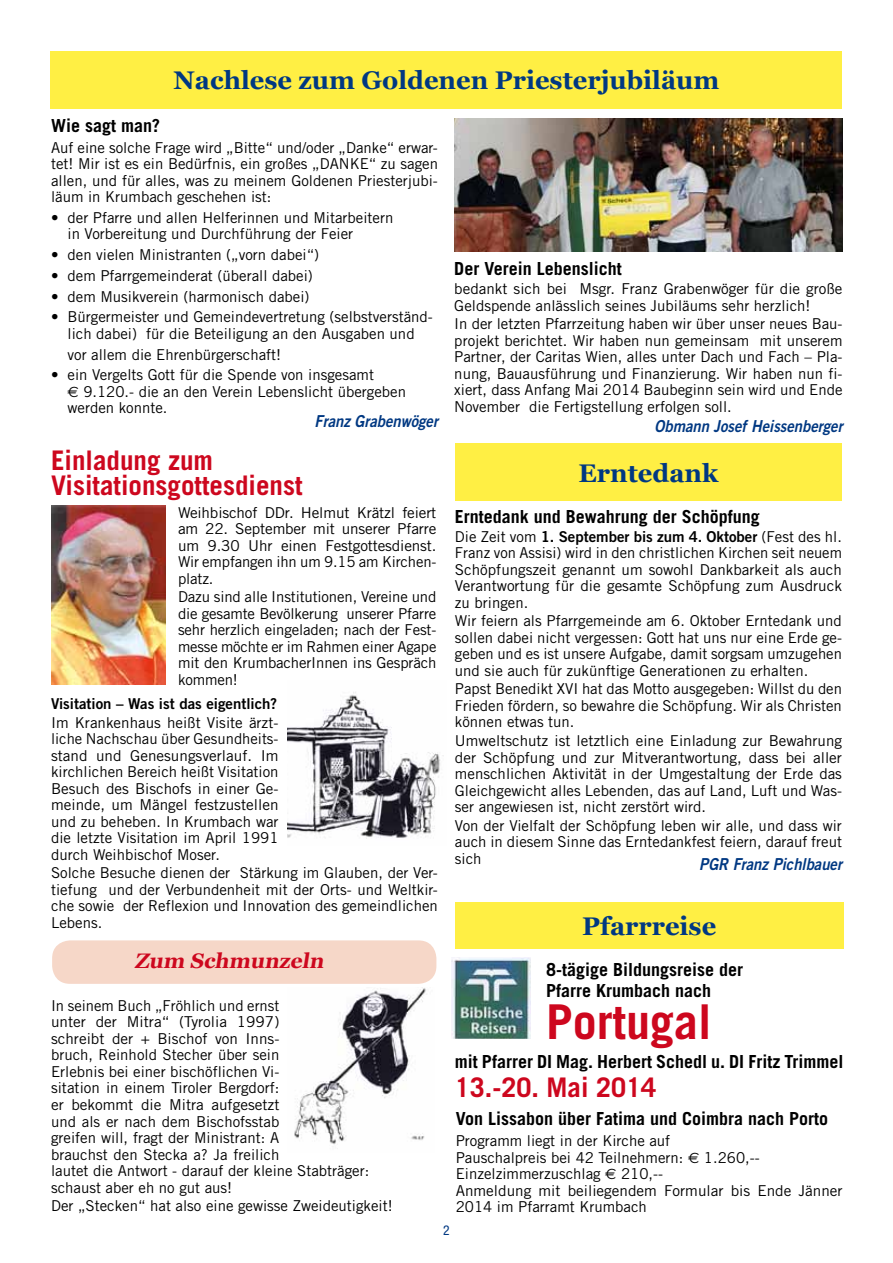
<style>
.page{position:relative;width:893px;height:1263px;background:#fff}
.page>*{position:absolute;margin:0;border:0;box-sizing:border-box;transform-origin:0 0}
.t1{font:700 48px "Trade Gothic";color:#cd071e}
.t2{font:700 27px/25.2px "Trade Gothic";color:#cd071e}
.t3{font:700 25.5px "Georgia";color:#003882}
.t4{font:condensed 24.15px "Avant Garde";color:#000}
.t5{font:italic 700 21px "Georgia";color:#cd071e}
.t6{font:condensed 18.75px/20.4px "Avant Garde";letter-spacing:.01em;color:#000}
.t7{font:700 18px/20.7px "Trade Gothic";color:#000}
.t8{font:italic 16.5px "Trade Gothic Bold Two";color:#003882;scale:.9 1}
.t9{font:15px/16.5px "Trade Gothic";color:#000;text-align:justify}
.t10{font:15px "Trade Gothic Bold Two";color:#000}
.t11{font:condensed 13.5px "Helvetica Neue LT Std";color:#003882}
.s1{font-family:"Euro Sans"}
.s2{font-family:"Trade Gothic"}
</style>
<div class="page">
<div style="left:52px;top:940px;width:384px;height:44px;background:#f6d7c8;border-radius:18px"></div>
<div style="left:51px;top:51px;width:791px;height:57px;background:#ffef44"></div>
<div style="left:455px;top:443px;width:387px;height:58px;background:#ffef44"></div>
<img style="left:454px;top:118px;width:389px;height:134px">
<img style="left:51px;top:506px;width:114px;height:179px">
<img style="left:287px;top:692px;width:157px;height:147px">
<img style="left:452px;top:958px;width:79px;height:81px">
<div style="left:455px;top:902px;width:388px;height:47px;background:#ffef44"></div>
<img style="left:294px;top:987px;width:132px;height:158px">
<h3 class="t3" style="left:174px;top:64px;width:547px">Nachlese zum Goldenen Priesterjubiläum</h3>
<p class="t7" style="left:51px;top:115px;width:110px">Wie sagt man?</p>
<p class="t9" style="left:51px;top:139px;width:388px">Auf eine solche Frage wird „Bitte“ und/oder „Danke“ erwar&shy;tet! Mir ist es ein Bedürfnis, ein großes „DANKE“ zu sagen allen, und für alles, was zu meinem Goldenen Priesterjubi&shy;läum in Krumbach geschehen ist:</p>
<p class="t9" style="left:68px;top:209px;width:327px;text-indent:-16px">• der Pfarre und allen Helferinnen und Mitarbeitern in Vorbereitung und Durchführung der Feier</p>
<p class="t9" style="left:51px;top:246px;width:270px">• den vielen Ministranten („vorn dabei“)</p>
<p class="t9" style="left:51px;top:267px;width:263px">• dem Pfarrgemeinderat (überall dabei)</p>
<p class="t9" style="left:51px;top:288px;width:260px">• dem Musikverein (harmonisch dabei)</p>
<p class="t9" style="left:51px;top:309px;width:383px;text-align:center">• Bürgermeister und Gemeindevertretung (selbstverständ&shy;lich dabei) für die Beteiligung an den Ausgaben und</p>
<p class="t9" style="left:68px;top:346px;width:215px">vor allem die Ehrenbürgerschaft!</p>
<p class="t9" style="left:68px;top:367px;width:340px;text-align:left;text-indent:-16px">• ein Vergelts Gott für die Spende von insgesamt<br><span class="s1">€</span> 9.120.- die an den Verein Lebenslicht übergeben werden konnte.</p>
<p class="t8" style="left:315px;top:411px;width:139px">Franz Grabenwöger</p>
<h2 class="t2" style="left:51px;top:447px;width:253px">Einladung zum<br>Visitationsgottesdienst</h2>
<p class="t7" style="left:454px;top:258px;width:169px">Der Verein Lebenslicht</p>
<p class="t9" style="left:454px;top:280px;width:390px">bedankt sich bei Msgr. Franz Grabenwöger für die große<br>Geldspende anlässlich seines Jubiläums sehr herzlich!</p>
<p class="t9" style="left:454px;top:315px;width:390px">In der letzten Pfarrzeitung haben wir über unser neues Bau&shy;projekt berichtet. Wir haben nun gemeinsam mit unserem Partner, der Caritas Wien, alles unter Dach und Fach – Pla&shy;nung, Bauausführung und Finanzierung. Wir haben nun fi&shy;xiert, dass Anfang Mai 2014 Baubeginn sein wird und Ende November die Fertigstellung erfolgen soll.</p>
<p class="t8" style="left:654px;top:415px;width:210px">Obmann Josef Heissenberger</p>
<p class="t6" style="left:473px;top:285px;width:316px">• den vielen Ministranten ("vorn dabei")</p>
<p class="t6" style="left:473px;top:306px;width:314px">• dem Pfarrgemeinderat (überall dabei)</p>
<p class="t6" style="left:473px;top:326px;width:314px">• dem Musikverein (harmonisch dabei)</p>
<p class="t6" style="left:504px;top:347px;width:391px;text-indent:-31px">• Bürgermeister und Gemeindevertretung (selbstverstä vor allem die Ehrenbürgerschaft!</p>
<p class="t6" style="left:473px;top:388px;width:422px">• ein Vergelts Gott für die Spende von insgesamt 9.</p>
<h3 class="t3" style="left:579px;top:456px;width:141px">Erntedank</h3>
<p class="t9" style="left:178px;top:504px;width:260px">Weihbischof DDr. Helmut Krätzl feiert am 22. September mit unserer Pfarre um 9.30 Uhr einen Festgottesdienst.<br>Wir empfangen ihn um 9.15 am Kirchen&shy;platz.</p>
<p class="t9" style="left:178px;top:588px;width:260px">Dazu sind alle Institutionen, Vereine und die gesamte Bevölkerung unserer Pfarre sehr herzlich eingeladen; nach der Fest&shy;messe möchte er im Rahmen einer Agape mit den KrumbacherInnen ins Gespräch kommen!</p>
<p class="t7" style="left:455px;top:506px;width:307px">Erntedank und Bewahrung der Schöpfung</p>
<p class="t10" style="left:455px;top:527px;width:389px"><span class="s2">Die Zeit vom</span> 1. September bis zum 4. Oktober <span class="s2">(Fest des hl.</span></p>
<p class="t9" style="left:455px;top:544px;width:389px">Franz von Assisi) wird in den christlichen Kirchen seit neuem Schöpfungszeit genannt um sowohl Dankbarkeit als auch Verantwortung für die gesamte Schöpfung zum Ausdruck zu bringen.</p>
<p class="t9" style="left:455px;top:612px;width:389px">Wir feiern als Pfarrgemeinde am 6. Oktober Erntedank und sollen dabei nicht vergessen: Gott hat uns nur eine Erde ge&shy;geben und es ist unsere Aufgabe, damit sorgsam umzugehen und sie auch für zukünftige Generationen zu erhalten.</p>
<p class="t9" style="left:455px;top:681px;width:389px">Papst Benedikt XVI hat das Motto ausgegeben: Willst du den Frieden fördern, so bewahre die Schöpfung. Wir als Christen können etwas tun.</p>
<p class="t9" style="left:455px;top:732px;width:389px">Umweltschutz ist letztlich eine Einladung zur Bewahrung der Schöpfung und zur Mitverantwortung, dass bei aller menschlichen Aktivität in der Umgestaltung der Erde das Gleichgewicht alles Lebenden, das auf Land, Luft und Was&shy;ser angewiesen ist, nicht zerstört wird.</p>
<p class="t9" style="left:455px;top:817px;width:389px">Von der Vielfalt der Schöpfung leben wir alle, und dass wir auch in diesem Sinne das Erntedankfest feiern, darauf freut sich</p>
<h3 class="t4" style="left:442px;top:532px;width:245px">Unsere Nächste Pfarrreise</h3>
<p class="t10" style="left:51px;top:694px;width:228px">Visitation – Was ist das eigentlich?</p>
<p class="t9" style="left:51px;top:714px;width:229px">Im Krankenhaus heißt Visite ärzt&shy;liche Nachschau über Gesundheits&shy;stand und Genesungsverlauf. Im kirchlichen Bereich heißt Visitation Besuch des Bischofs in einer Ge&shy;meinde, um Mängel festzustellen und zu beheben. In Krumbach war die letzte Visitation im April 1991 durch Weihbischof Moser.</p>
<p class="t9" style="left:51px;top:864px;width:388px">Solche Besuche dienen der Stärkung im Glauben, der Ver&shy;tiefung und der Verbundenheit mit der Orts- und Weltkir&shy;che sowie der Reflexion und Innovation des gemeindlichen Lebens.</p>
<p class="t8" style="left:699px;top:854px;width:160px">PGR Franz Pichlbauer</p>
<h3 class="t3" style="left:582px;top:910px;width:136px">Pfarrreise</h3>
<p class="t7" style="left:546px;top:959px;width:199px">8-tägige Bildungsreise der<br>Pfarre Krumbach nach</p>
<h1 class="t1" style="left:546px;top:992px;width:167px">Portugal</h1>
<h3 class="t5" style="left:134px;top:947px;width:195px">Zum Schmunzeln</h3>
<p class="t9" style="left:51px;top:997px;width:320px;text-align:left">In seinem Buch „Fröhlich und ernst<br>unter der Mitra“ (Tyrolia 1997)<br>schreibt der + Bischof von Inns-<br>bruch, Reinhold Stecher über sein<br>Erlebnis bei einer bischöflichen Vi-<br>sitation in einem Tiroler Bergdorf:<br>er bekommt die Mitra aufgesetzt<br>und als er nach dem Bischofsstab<br>greifen will, fragt der Ministrant: A<br>brauchst den Stecka a? Ja freilich<br>lautet die Antwort - darauf der kleine Stabträger: schaust aber eh no gut aus!</p>
<p class="t9" style="left:51px;top:1197px;width:343px">Der „Stecken“ hat also eine gewisse Zweideutigkeit!</p>
<p class="t7" style="left:455px;top:1051px;width:390px">mit Pfarrer DI Mag. Herbert Schedl u. DI Fritz Trimmel</p>
<h2 class="t2" style="left:455px;top:1074px;width:203px">13.-20. Mai 2014</h2>
<p class="t7" style="left:456px;top:1108px;width:374px">Von Lissabon über Fatima und Coimbra nach Porto</p>
<p class="t9" style="left:456px;top:1132px;width:388px;text-align:left">Programm liegt in der Kirche auf<br>Pauschalpreis bei 42 Teilnehmern: <span class="s1">€</span> 1.260,-- Einzelzimmerzuschlag <span class="s1">€</span> 210,--<br>Anmeldung mit beiliegendem Formular bis Ende Jänner 2014 im Pfarramt Krumbach</p>
<p class="t11" style="left:443px;top:1223px;width:8px">2</p>
</div>
